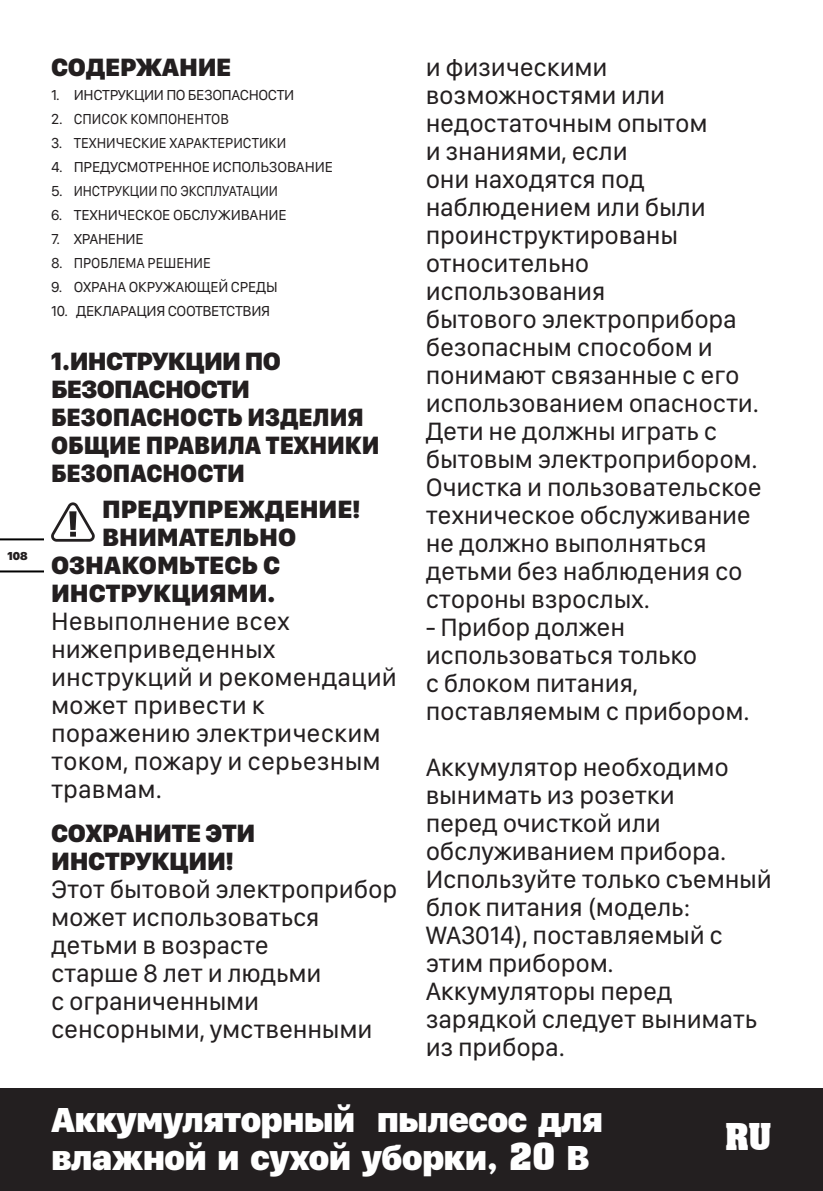
<style>
.page{position:relative;width:823px;height:1191px;background:#fff}
.page>*{position:absolute;margin:0;border:0;box-sizing:border-box;transform-origin:0 0}
.t1{font:900 36px/38px "SF Compact Display";letter-spacing:-.025em;color:#fff}
.t2{font:700 36px "Aachen BT";color:#fff}
.t3{font:26px/28px "SF Compact Display";letter-spacing:-.01em;color:#231f20}
.t4{font:900 26px "SF Compact Display";color:#231f20}
.t5{font:900 26px/28px "SF Compact Display";color:#231f20;scale:.94 1}
.t6{font:900 26px "SF Compact Display";letter-spacing:-.025em;color:#231f20;scale:.94 1}
.t7{font:900 26px "SF Compact Display";letter-spacing:-.025em;color:#231f20}
.t8{font:15px "SF Compact Display";letter-spacing:-.01em;color:#231f20}
.t9{font:900 12px "SF Compact Display";color:#231f20}
.s1{font-family:"Aachen BT";font-weight:700}
</style>
<div class="page">
<div style="left:0;top:1089px;width:822px;height:102px;background:#231f20"></div>
<hr style="left:0;top:570px;width:43px;height:2px;background:#000">
<hr style="left:0;top:538px;width:43px;height:2px;background:#000">
<svg style="left:51px;top:502px;width:44px;height:39px"></svg>
<p class="t9" style="left:7px;top:548px;width:22px">108</p>
<p class="t4" style="left:51px;top:48px;width:182px">СОДЕРЖАНИЕ</p>
<p class="t8" style="left:51px;top:85px;width:245px">1. ИНСТРУКЦИИ ПО БЕЗОПАСНОСТИ</p>
<p class="t8" style="left:51px;top:109px;width:179px">2. СПИСОК КОМПОНЕНТОВ</p>
<p class="t8" style="left:51px;top:133px;width:237px">3. ТЕХНИЧЕСКИЕ ХАРАКТЕРИСТИКИ</p>
<p class="t8" style="left:51px;top:157px;width:283px">4. ПРЕДУСМОТРЕННОЕ ИСПОЛЬЗОВАНИЕ</p>
<p class="t8" style="left:51px;top:181px;width:228px">5. ИНСТРУКЦИИ ПО ЭКСПЛУАТАЦИИ</p>
<p class="t8" style="left:51px;top:205px;width:237px">6. ТЕХНИЧЕСКОЕ ОБСЛУЖИВАНИЕ</p>
<p class="t8" style="left:51px;top:229px;width:94px">7. ХРАНЕНИЕ</p>
<p class="t8" style="left:51px;top:253px;width:161px">8. ПРОБЛЕМА РЕШЕНИЕ</p>
<p class="t8" style="left:51px;top:277px;width:228px">9. ОХРАНА ОКРУЖАЮЩЕЙ СРЕДЫ</p>
<p class="t8" style="left:51px;top:301px;width:220px">10. ДЕКЛАРАЦИЯ СООТВЕТСТВИЯ</p>
<p class="t6" style="left:51px;top:342px;width:246px">1.ИНСТРУКЦИИ ПО</p>
<p class="t7" style="left:51px;top:370px;width:200px">БЕЗОПАСНОСТИ</p>
<p class="t5" style="left:51px;top:402px;width:334px">БЕЗОПАСНОСТЬ ИЗДЕЛИЯ</p>
<p class="t5" style="left:51px;top:430px;width:351px">ОБЩИЕ ПРАВИЛА ТЕХНИКИ<br>БЕЗОПАСНОСТИ</p>
<p class="t4" style="left:102px;top:490px;width:259px">ПРЕДУПРЕЖДЕНИЕ!</p>
<p class="t4" style="left:102px;top:518px;width:195px">ВНИМАТЕЛЬНО</p>
<p class="t4" style="left:51px;top:546px;width:230px">ОЗНАКОМЬТЕСЬ С</p>
<p class="t4" style="left:51px;top:574px;width:226px">ИНСТРУКЦИЯМИ.</p>
<p class="t3" style="left:51px;top:606px;width:240px">Невыполнение всех</p>
<p class="t3" style="left:51px;top:634px;width:226px">нижеприведенных</p>
<p class="t3" style="left:51px;top:662px;width:347px">инструкций и рекомендаций</p>
<p class="t3" style="left:51px;top:690px;width:215px">может привести к</p>
<p class="t3" style="left:51px;top:718px;width:331px">поражению электрическим</p>
<p class="t3" style="left:51px;top:746px;width:331px">током, пожару и серьезным</p>
<p class="t3" style="left:51px;top:774px;width:112px">травмам.</p>
<p class="t4" style="left:51px;top:814px;width:206px">СОХРАНИТЕ ЭТИ</p>
<p class="t4" style="left:51px;top:842px;width:184px">ИНСТРУКЦИИ!</p>
<p class="t3" style="left:51px;top:874px;width:347px">Этот бытовой электроприбор</p>
<p class="t3" style="left:51px;top:902px;width:270px">может использоваться</p>
<p class="t3" style="left:51px;top:930px;width:219px">детьми в возрасте</p>
<p class="t3" style="left:51px;top:958px;width:272px">старше 8 лет и людьми</p>
<p class="t3" style="left:51px;top:986px;width:209px">с ограниченными</p>
<p class="t3" style="left:51px;top:1014px;width:323px">сенсорными, умственными</p>
<p class="t3" style="left:425px;top:52px;width:183px">и физическими</p>
<p class="t3" style="left:425px;top:80px;width:241px">возможностями или</p>
<p class="t3" style="left:425px;top:108px;width:283px">недостаточным опытом</p>
<p class="t3" style="left:425px;top:136px;width:203px">и знаниями, если</p>
<p class="t3" style="left:425px;top:164px;width:221px">они находятся под</p>
<p class="t3" style="left:425px;top:192px;width:281px">наблюдением или были</p>
<p class="t3" style="left:425px;top:220px;width:254px">проинструктированы</p>
<p class="t3" style="left:425px;top:248px;width:181px">относительно использования</p>
<p class="t3" style="left:425px;top:304px;width:312px">бытового электроприбора</p>
<p class="t3" style="left:425px;top:332px;width:288px">безопасным способом и</p>
<p class="t3" style="left:425px;top:360px;width:315px">понимают связанные с его</p>
<p class="t3" style="left:425px;top:388px;width:334px">использованием опасности.</p>
<p class="t3" style="left:425px;top:416px;width:293px">Дети не должны играть с</p>
<p class="t3" style="left:425px;top:444px;width:333px">бытовым электроприбором.</p>
<p class="t3" style="left:425px;top:472px;width:337px">Очистка и пользовательское</p>
<p class="t3" style="left:425px;top:500px;width:327px">техническое обслуживание</p>
<p class="t3" style="left:425px;top:528px;width:282px">не должно выполняться</p>
<p class="t3" style="left:425px;top:556px;width:318px">детьми без наблюдения со</p>
<p class="t3" style="left:425px;top:584px;width:226px">стороны взрослых.</p>
<p class="t3" style="left:425px;top:612px;width:325px">- Прибор должен использоваться только<br>с блоком питания, поставляемым с прибором.</p>
<p class="t3" style="left:425px;top:752px;width:347px">Аккумулятор необходимо вынимать из розетки<br>перед очисткой или обслуживанием прибора.<br>Используйте только съемный блок питания (модель:<br>WA3014), поставляемый с этим прибором.<br>Аккумуляторы перед зарядкой следует вынимать из прибора.</p>
<h1 class="t1" style="left:51px;top:1099px;width:553px">Аккумуляторный пылесос для влажной и сухой уборки<span class="s1">, 20</span> В</h1>
<h1 class="t2" style="left:724px;top:1114px;width:48px">RU</h1>
</div>
